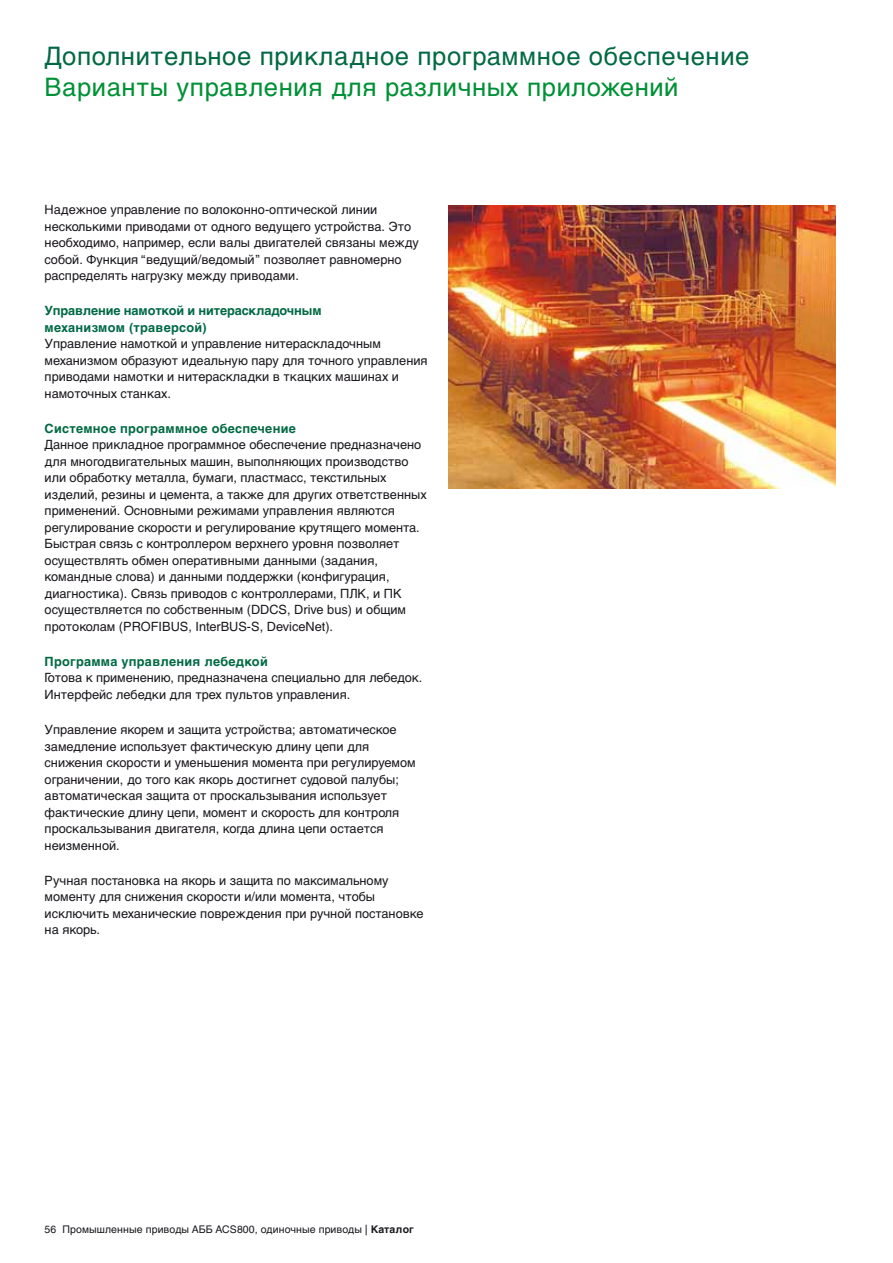
<style>
.page{position:relative;width:893px;height:1263px;background:#fff}
.page>*{position:absolute;margin:0;border:0;box-sizing:border-box;transform-origin:0 0}
.t1{font:25.5px "Helvetica Cyr Upright";letter-spacing:.025em;color:#006943}
.t2{font:25.5px "Helvetica Cyr Upright";letter-spacing:.025em;color:#009036}
.t3{font:12.75px/16.5px "Helvetica Cyr Upright";color:#1a171c}
.t4{font:700 12.75px "Helvetica Cyr";letter-spacing:.02em;color:#006943}
.t5{font:700 12.75px/16.5px "Helvetica Cyr";letter-spacing:-.01em;color:#006943}
.t6{font:10.5px "Helvetica Cyr Upright";letter-spacing:.01em;color:#1a171c}
.s1{font-family:"Helvetica Cyr";font-weight:700}
</style>
<div class="page">
<img style="left:448px;top:206px;width:387px;height:282px">
<h1 class="t1" style="left:45px;top:47px;width:706px">Дополнительное прикладное программное обеспечение</h1>
<h1 class="t2" style="left:45px;top:78px;width:635px">Варианты управления для различных приложений</h1>
<p class="t3" style="left:45px;top:203px;width:376px">Надежное управление по волоконно-оптической линии несколькими приводами от одного ведущего устройства. Это необходимо, например, если валы двигателей связаны между собой. Функция “ведущий/ведомый” позволяет равномерно распределять нагрузку между приводами.</p>
<p class="t5" style="left:45px;top:304px;width:278px">Управление намоткой и нитераскладочным механизмом (траверсой)</p>
<p class="t3" style="left:45px;top:337px;width:384px">Управление намоткой и управление нитераскладочным механизмом образуют идеальную пару для точного управления приводами намотки и нитераскладки в ткацких машинах и намоточных станках.</p>
<p class="t4" style="left:45px;top:424px;width:253px">Системное программное обеспечение</p>
<p class="t3" style="left:45px;top:438px;width:384px">Данное прикладное программное обеспечение предназначено для многодвигательных машин, выполняющих производство или обработку металла, бумаги, пластмасс, текстильных изделий, резины и цемента, а также для других ответственных применений. Основными режимами управления являются регулирование скорости и регулирование крутящего момента.<br>Быстрая связь с контроллером верхнего уровня позволяет осуществлять обмен оперативными данными (задания, командные слова) и данными поддержки (конфигурация, диагностика). Связь приводов с контроллерами, ПЛК, и ПК осуществляется по собственным (DDCS, Drive bus) и общим протоколам (PROFIBUS, InterBUS-S, DeviceNet).</p>
<p class="t4" style="left:45px;top:657px;width:225px">Программа управления лебедкой</p>
<p class="t3" style="left:45px;top:671px;width:379px">Готова к применению, предназначена специально для лебедок.<br>Интерфейс лебедки для трех пультов управления.</p>
<p class="t3" style="left:45px;top:723px;width:373px">Управление якорем и защита устройства; автоматическое замедление использует фактическую длину цепи для снижения скорости и уменьшения момента при регулируемом ограничении, до того как якорь достигнет судовой палубы; автоматическая защита от проскальзывания использует фактические длину цепи, момент и скорость для контроля проскальзывания двигателя, когда длина цепи остается неизменной.</p>
<p class="t3" style="left:45px;top:873px;width:380px">Ручная постановка на якорь и защита по максимальному моменту для снижения скорости и/или момента, чтобы исключить механические повреждения при ручной постановке на якорь.</p>
<p class="t6" style="left:45px;top:1226px;width:371px">56 Промышленные приводы AББ ACS800, одиночные приводы | <span class="s1">Kаталог</span></p>
</div>
